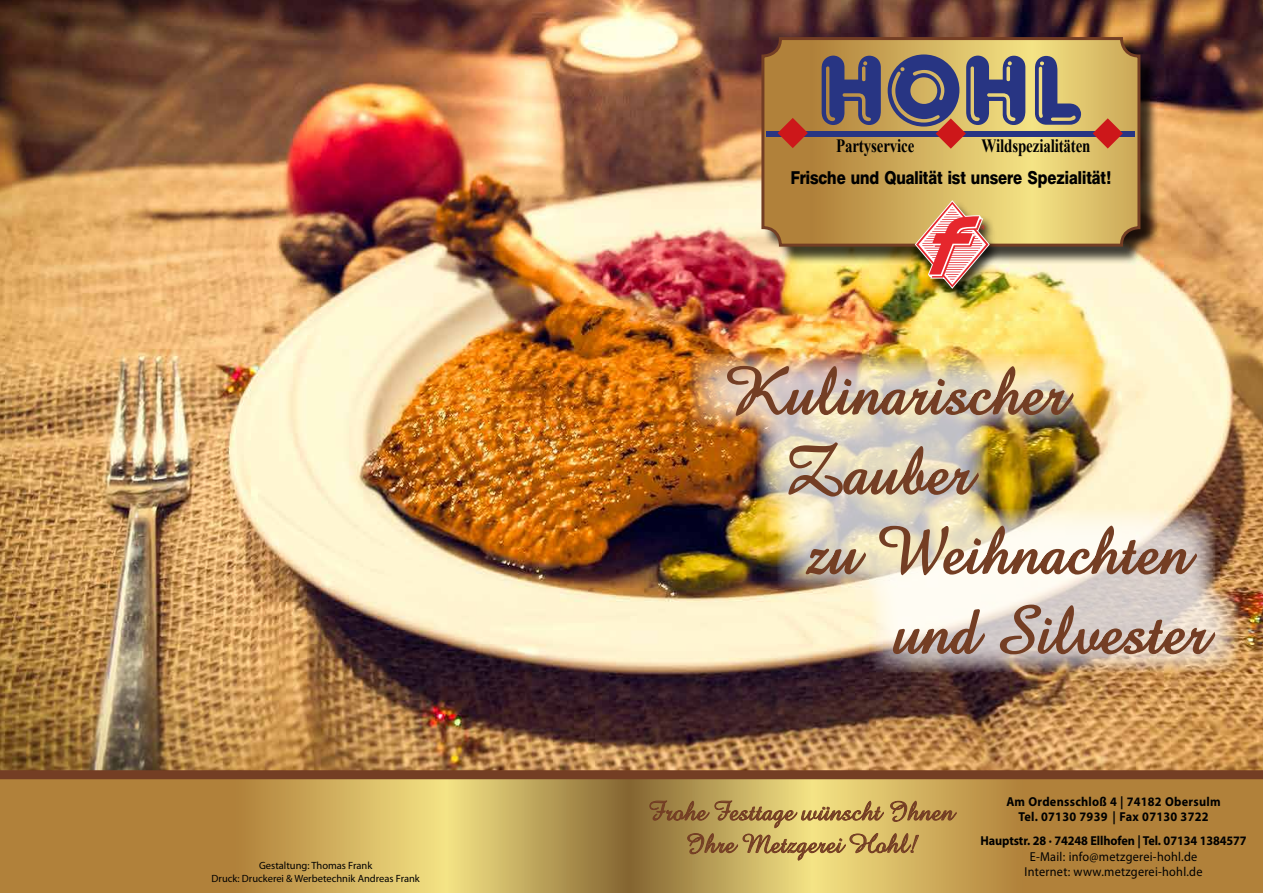
<style>
.page{position:relative;width:1263px;height:893px;background:#fff}
.page>*{position:absolute;margin:0;border:0;box-sizing:border-box;transform-origin:0 0}
.t1{font:27px/32.4px "Amazone BT";color:#743e24;text-align:center}
.t2{font:700 18.75px "Times New Roman";letter-spacing:-.01em;color:#000;scale:.8 1}
.t3{font:600 18.15px "Helvetica BQ";color:#000;scale:.86 1}
.t4{font:13.05px/15.6px "Myriad Pro";letter-spacing:.02em;color:#000;text-align:center;scale:.94 1}
.t5{font:700 13.05px/15.6px "Myriad Pro";letter-spacing:.02em;color:#000;text-align:center;scale:.94 1}
.t6{font:700 13.05px "Myriad Pro";letter-spacing:-.01em;color:#000;scale:.94 1}
.t7{font:10.5px/12.6px "Myriad Pro";color:#000;text-align:center}
</style>
<div class="page">
<img style="left:0;top:0;width:1263px;height:770px">
<img style="left:690px;top:353px;width:548px;height:320px">
<svg style="left:892px;top:603px;width:324px;height:69px;background:#bda699"></svg>
<svg style="left:805px;top:524px;width:393px;height:61px"></svg>
<svg style="left:787px;top:441px;width:193px;height:61px;background:#c1ad98"></svg>
<img style="left:726px;top:365px;width:348px;height:61px">
<svg style="left:629px;top:779px;width:634px;height:114px;background:#b99248"></svg>
<svg style="left:0;top:779px;width:629px;height:114px;background:#c09b50"></svg>
<div style="left:764px;top:39px;width:395px;height:226px;background:#000;opacity:.75"></div>
<svg style="left:763px;top:39px;width:376px;height:206px;background:#ccaa5a"></svg>
<div style="left:761px;top:37px;width:379px;height:210px;border:3px solid #743e24;border-radius:17px"></div>
<svg style="left:822px;top:56px;width:59px;height:69px;background:#57526f"></svg>
<svg style="left:1035px;top:56px;width:46px;height:69px;background:#84807c"></svg>
<div style="left:766px;top:131px;width:369px;height:5px;background:#283583"></div>
<svg style="left:888px;top:54px;width:137px;height:95px;background:#827573"></svg>
<svg style="left:778px;top:118px;width:30px;height:30px"></svg>
<svg style="left:1093px;top:118px;width:30px;height:31px"></svg>
<div style="left:0;top:770px;width:1263px;height:9px;background:#743e24"></div>
<svg style="left:649px;top:800px;width:308px;height:61px;background:#be9f59"></svg>
<div style="left:912px;top:200px;width:89px;height:103px;background:#000;opacity:.75"></div>
<img style="left:913px;top:199px;width:78px;height:91px">
<h2 class="t2" style="left:836px;top:133px;width:99px">Partyservice</h2>
<h2 class="t2" style="left:982px;top:133px;width:138px">Wildspezialitäten</h2>
<h3 class="t3" style="left:791px;top:167px;width:374px">Frische und Qualität ist unsere Spezialität!</h3>
<p class="t7" style="left:212px;top:859px;width:210px">Gestaltung: Thomas Frank<br>Druck: Druckerei &amp; Werbetechnik Andreas Frank</p>
<h1 class="t1" style="left:648px;top:796px;width:308px">Frohe Festtage wünscht Ihnen<br>Ihre Metzgerei Hohl!</h1>
<p class="t5" style="left:1006px;top:793px;width:229px">Am Ordensschloß 4 | 74182 Obersulm<br>Tel. 07130 7939 | Fax 07130 3722</p>
<p class="t6" style="left:980px;top:832px;width:285px">Hauptstr. 28 · 74248 Ellhofen | Tel. 07134 1384577</p>
<p class="t4" style="left:1024px;top:848px;width:191px">E-Mail: info@metzgerei-hohl.de<br>Internet: www.metzgerei-hohl.de</p>
</div>
